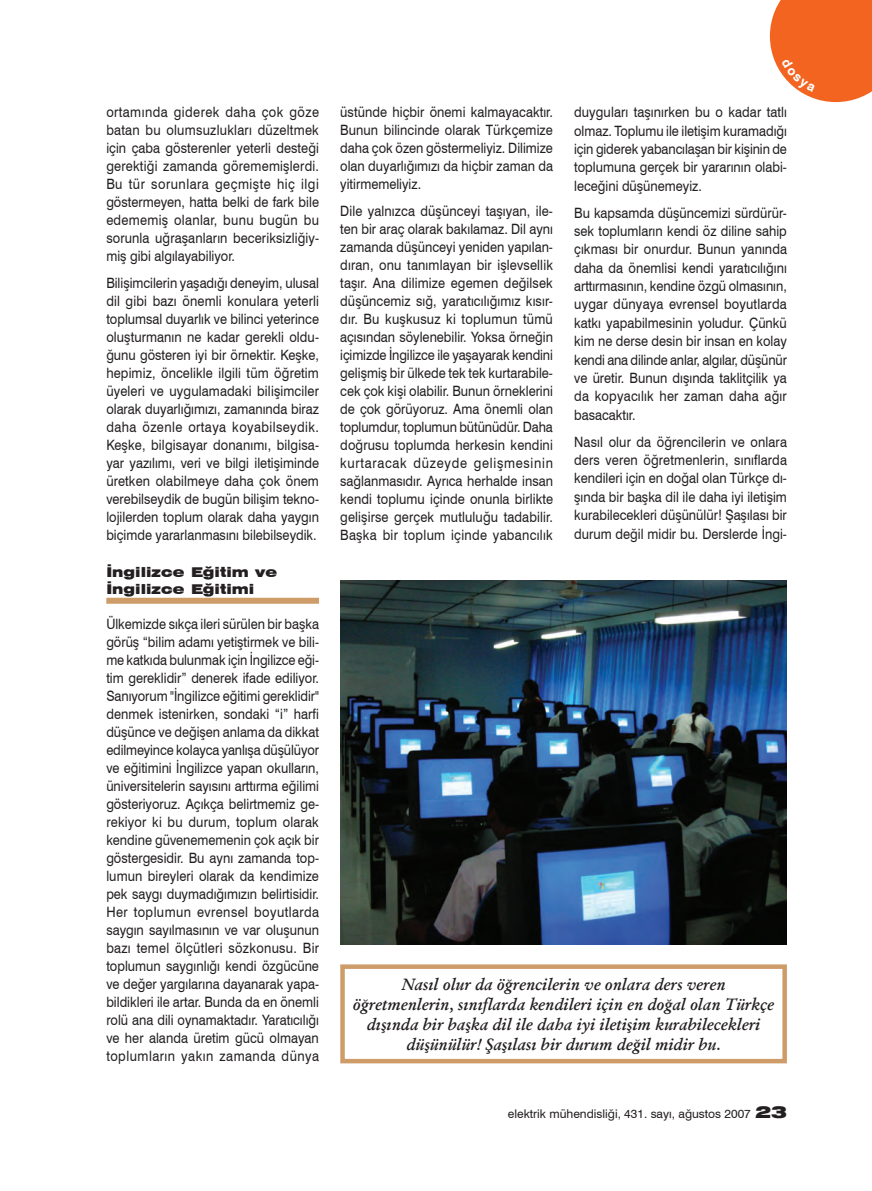
<style>
.page{position:relative;width:872px;height:1191px;background:#fff}
.page>*{position:absolute;margin:0;border:0;box-sizing:border-box;transform-origin:0 0}
.spot{font:italic 600 16.5px/19.8px "Garamond";color:#231f20;text-align:center}
.Paragraph_Style_Body{font:14.25px/18px "Swiss 721 BT";color:#231f20;text-align:justify;scale:.9 1}
.Paragraph_Style_Subhead1{font:900 expanded 13.5px/16.2px "Swiss 721 BT";color:#231f20}
.t1{font:12px "Swiss 721 BT";color:#231f20}
.s1{font-weight:900;font-stretch:expanded;font-size:16.5px}
</style>
<div class="page">
<div style="left:106px;top:598px;width:213px;height:6px;background:#ce9c69"></div>
<div style="left:340px;top:964px;width:447px;height:99px;border:4px solid #ce9c69"></div>
<img style="left:340px;top:580px;width:447px;height:364px">
<svg style="left:770px;top:0;width:102px;height:102px;background:#f4763a"></svg>
<p class="Paragraph_Style_Body" style="left:106px;top:103px;width:238px">ortamında giderek daha çok göze batan bu olumsuzlukları düzeltmek için çaba gösterenler yeterli desteği gerektiği zamanda görememişlerdi.<br>Bu tür sorunlara geçmişte hiç ilgi göstermeyen, hatta belki de fark bile edememiş olanlar, bunu bugün bu sorunla uğraşanların beceriksizliğiy&shy;miş gibi algılayabiliyor.</p>
<p class="Paragraph_Style_Body" style="left:106px;top:273px;width:238px">Bilişimcilerin yaşadığı deneyim, ulusal dil gibi bazı önemli konulara yeterli toplumsal duyarlık ve bilinci yeterince oluşturmanın ne kadar gerekli oldu&shy;ğunu gösteren iyi bir örnektir. Keşke, hepimiz, öncelikle ilgili tüm öğretim üyeleri ve uygulamadaki bilişimciler olarak duyarlığımızı, zamanında biraz daha özenle ortaya koyabilseydik.<br>Keşke, bilgisayar donanımı, bilgisa&shy;yar yazılımı, veri ve bilgi iletişiminde üretken olabilmeye daha çok önem verebilseydik de bugün bilişim tekno&shy;lojilerden toplum olarak daha yaygın biçimde yararlanmasını bilebilseydik.</p>
<p class="Paragraph_Style_Subhead1" style="left:106px;top:564px;width:172px">İngilizce Eğitim ve<br>İngilizce Eğitimi</p>
<p class="Paragraph_Style_Body" style="left:106px;top:614px;width:238px">Ülkemizde sıkça ileri sürülen bir başka görüş “bilim adamı yetiştirmek ve bili&shy;me katkıda bulunmak için İngilizce eği&shy;tim gereklidir” denerek ifade ediliyor.<br>Sanıyorum "İngilizce eğitimi gereklidir" denmek istenirken, sondaki “i” harfi düşünce ve değişen anlama da dikkat edilmeyince kolayca yanlışa düşülüyor ve eğitimini İngilizce yapan okulların, üniversitelerin sayısını arttırma eğilimi gösteriyoruz. Açıkça belirtmemiz ge&shy;rekiyor ki bu durum, toplum olarak kendine güvenememenin çok açık bir göstergesidir. Bu aynı zamanda top&shy;lumun bireyleri olarak da kendimize pek saygı duymadığımızın belirtisidir.<br>Her toplumun evrensel boyutlarda saygın sayılmasının ve var oluşunun bazı temel ölçütleri sözkonusu. Bir toplumun saygınlığı kendi özgücüne ve değer yargılarına dayanarak yapa&shy;bildikleri ile artar. Bunda da en önemli rolü ana dili oynamaktadır. Yaratıcılığı ve her alanda üretim gücü olmayan toplumların yakın zamanda dünya</p>
<p class="Paragraph_Style_Body" style="left:340px;top:103px;width:238px">üstünde hiçbir önemi kalmayacaktır.<br>Bunun bilincinde olarak Türkçemize daha çok özen göstermeliyiz. Dilimize olan duyarlığımızı da hiçbir zaman da yitirmemeliyiz.</p>
<p class="Paragraph_Style_Body" style="left:340px;top:201px;width:238px">Dile yalnızca düşünceyi taşıyan, ile&shy;ten bir araç olarak bakılamaz. Dil aynı zamanda düşünceyi yeniden yapılan&shy;dıran, onu tanımlayan bir işlevsellik taşır. Ana dilimize egemen değilsek düşüncemiz sığ, yaratıcılığımız kısır&shy;dır. Bu kuşkusuz ki toplumun tümü açısından söylenebilir. Yoksa örneğin içimizde İngilizce ile yaşayarak kendini gelişmiş bir ülkede tek tek kurtarabile&shy;cek çok kişi olabilir. Bunun örneklerini de çok görüyoruz. Ama önemli olan toplumdur, toplumun bütünüdür. Daha doğrusu toplumda herkesin kendini kurtaracak düzeyde gelişmesinin sağlanmasıdır. Ayrıca herhalde insan kendi toplumu içinde onunla birlikte gelişirse gerçek mutluluğu tadabilir.<br>Başka bir toplum içinde yabancılık</p>
<p class="Paragraph_Style_Body" style="left:574px;top:103px;width:238px">duyguları taşınırken bu o kadar tatlı olmaz. Toplumu ile iletişim kuramadığı için giderek yabancılaşan bir kişinin de toplumuna gerçek bir yararının olabi&shy;leceğini düşünemeyiz.</p>
<p class="Paragraph_Style_Body" style="left:574px;top:203px;width:238px">Bu kapsamda düşüncemizi sürdürür&shy;sek toplumların kendi öz diline sahip çıkması bir onurdur. Bunun yanında daha da önemlisi kendi yaratıcılığını arttırmasının, kendine özgü olmasının, uygar dünyaya evrensel boyutlarda katkı yapabilmesinin yoludur. Çünkü kim ne derse desin bir insan en kolay kendi ana dilinde anlar, algılar, düşünür ve üretir. Bunun dışında taklitçilik ya da kopyacılık her zaman daha ağır basacaktır.</p>
<p class="Paragraph_Style_Body" style="left:574px;top:432px;width:238px">Nasıl olur da öğrencilerin ve onlara ders veren öğretmenlerin, sınıflarda kendileri için en doğal olan Türkçe dı&shy;şında bir başka dil ile daha iyi iletişim kurabilecekleri düşünülür! Şaşılası bir durum değil midir bu. Derslerde İngi-</p>
<p class="spot" style="left:353px;top:974px;width:422px">Nasıl olur da öğrencilerin ve onlara ders veren öğretmenlerin, sınıflarda kendileri için en doğal olan Türkçe dışında bir başka dil ile daha iyi iletişim kurabilecekleri düşünülür! Şaşılası bir durum değil midir bu.</p>
<p class="t1" style="left:508px;top:1106px;width:280px">elektrik mühendisliği, 431. sayı, ağustos 2007 <span class="s1">23</span></p>
</div>
